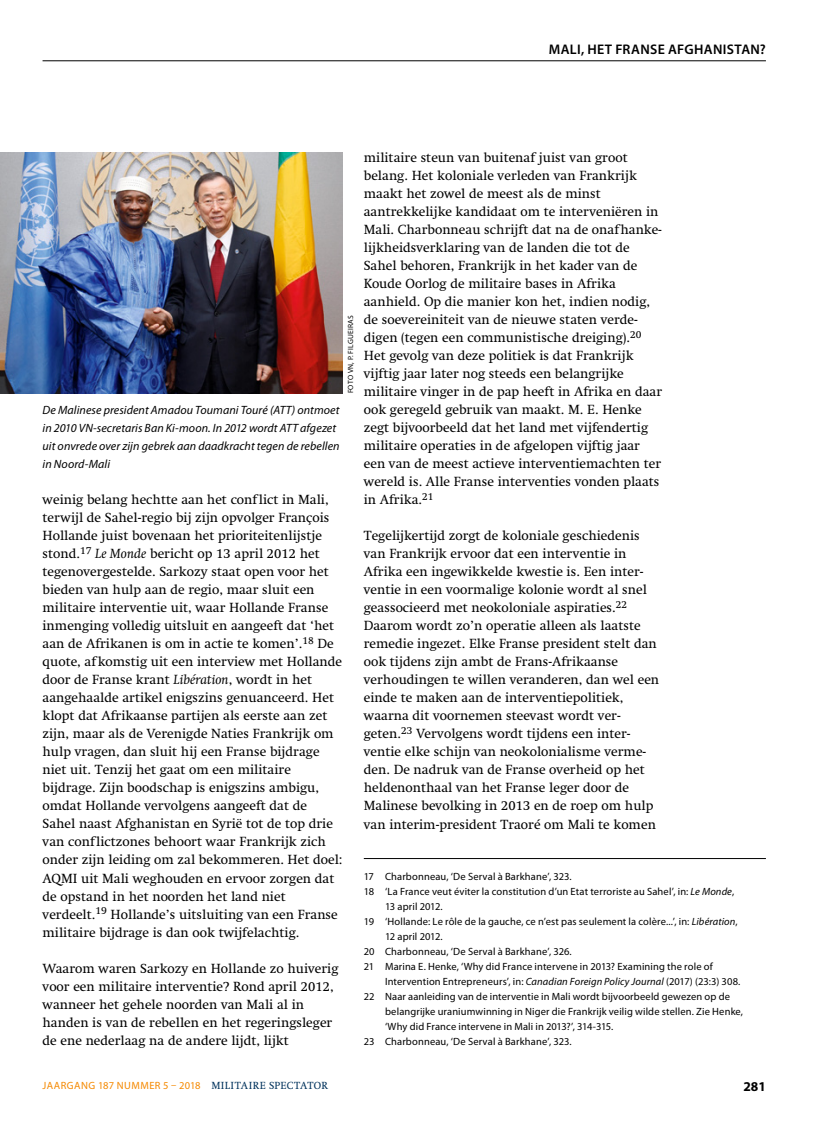
<style>
.page{position:relative;width:817px;height:1136px;background:#fff}
.page>*{position:absolute;margin:0;border:0;box-sizing:border-box;transform-origin:0 0}
.t1{font:600 13.95px "Myriad Pro";letter-spacing:.025em;color:#000}
.t2{font:13.5px/18px "Swift LT Std";color:#000}
.t3{font:700 13.5px "Myriad Pro";color:#000}
.t4{font:italic 12px/18px "Myriad Pro";letter-spacing:.005em;color:#000}
.t5{font:10.5px "Myriad Pro";letter-spacing:.01em;color:#000}
.t6{font:10.5px "Myriad Pro";letter-spacing:.045em;color:#f58900}
.t7{font:7.5px "Myriad Pro";letter-spacing:.035em;color:#000}
.s1{font-style:italic}
.s2{font-family:"Swift LT Std";color:#00325c}
</style>
<div class="page">
<img style="left:0;top:152px;width:342px;height:241px">
<hr style="left:364px;top:858px;width:401px;height:1px;background:#000">
<hr style="left:43px;top:60px;width:722px;height:1px;background:#000">
<p class="t1" style="left:548px;top:40px;width:218px">MALI, HET FRANSE AFGHANISTAN?</p>
<p class="t4" style="left:43px;top:401px;width:298px">De Malinese president Amadou Toumani Touré (ATT) ontmoet in 2010 VN-secretaris Ban Ki-moon. In 2012 wordt ATT afgezet uit onvrede over zijn gebrek aan daadkracht tegen de rebellen in Noord-Mali</p>
<p class="t7" style="left:346px;top:393px;width:80px;rotate:-90deg">FOTO VN, P. FILGUEIRAS</p>
<p class="t2" style="left:43px;top:491px;width:301px">weinig belang hechtte aan het conflict in Mali, terwijl de Sahel-regio bij zijn opvolger François Hollande juist bovenaan het prioriteitenlijstje stond.<sup>17</sup> <span class="s1">Le Monde</span> bericht op 13 april 2012 het tegenovergestelde. Sarkozy staat open voor het bieden van hulp aan de regio, maar sluit een militaire interventie uit, waar Hollande Franse inmenging volledig uitsluit en aangeeft dat ‘het aan de Afrikanen is om in actie te komen’.<sup>18</sup> De quote, afkomstig uit een interview met Hollande door de Franse krant <span class="s1">Libération</span>, wordt in het aangehaalde artikel enigszins genuanceerd. Het klopt dat Afrikaanse partijen als eerste aan zet zijn, maar als de Verenigde Naties Frankrijk om hulp vragen, dan sluit hij een Franse bijdrage niet uit. Tenzij het gaat om een militaire bijdrage. Zijn boodschap is enigszins ambigu, omdat Hollande vervolgens aangeeft dat de Sahel naast Afghanistan en Syrië tot de top drie van conflictzones behoort waar Frankrijk zich onder zijn leiding om zal bekommeren. Het doel:<br>AQMI uit Mali weghouden en ervoor zorgen dat de opstand in het noorden het land niet verdeelt.<sup>19</sup> Hollande’s uitsluiting van een Franse militaire bijdrage is dan ook twijfelachtig.</p>
<p class="t2" style="left:43px;top:959px;width:297px">Waarom waren Sarkozy en Hollande zo huiverig voor een militaire interventie? Rond april 2012, wanneer het gehele noorden van Mali al in handen is van de rebellen en het regeringsleger de ene nederlaag na de andere lijdt, lijkt</p>
<p class="t2" style="left:364px;top:149px;width:300px">militaire steun van buitenaf juist van groot belang. Het koloniale verleden van Frankrijk maakt het zowel de meest als de minst aantrekkelijke kandidaat om te interveniëren in Mali. Charbonneau schrijft dat na de onafhanke&shy;lijkheidsverklaring van de landen die tot de Sahel behoren, Frankrijk in het kader van de Koude Oorlog de militaire bases in Afrika aanhield. Op die manier kon het, indien nodig, de soevereiniteit van de nieuwe staten verde&shy;digen (tegen een communistische dreiging).<sup>20<br></sup>Het gevolg van deze politiek is dat Frankrijk vijftig jaar later nog steeds een belangrijke militaire vinger in de pap heeft in Afrika en daar ook geregeld gebruik van maakt. M. E. Henke zegt bijvoorbeeld dat het land met vijfendertig militaire operaties in de afgelopen vijftig jaar een van de meest actieve interventiemachten ter wereld is. Alle Franse interventies vonden plaats in Afrika.<sup>21</sup></p>
<p class="t2" style="left:364px;top:527px;width:297px">Tegelijkertijd zorgt de koloniale geschiedenis van Frankrijk ervoor dat een interventie in Afrika een ingewikkelde kwestie is. Een inter&shy;ventie in een voormalige kolonie wordt al snel geassocieerd met neokoloniale aspiraties.<sup>22<br></sup>Daarom wordt zo’n operatie alleen als laatste remedie ingezet. Elke Franse president stelt dan ook tijdens zijn ambt de Frans-Afrikaanse verhoudingen te willen veranderen, dan wel een einde te maken aan de interventiepolitiek, waarna dit voornemen steevast wordt ver&shy;geten.<sup>23</sup> Vervolgens wordt tijdens een inter&shy;ventie elke schijn van neokolonialisme verme&shy;den. De nadruk van de Franse overheid op het heldenonthaal van het Franse leger door de Malinese bevolking in 2013 en de roep om hulp van interim-president Traoré om Mali te komen</p>
<p class="t5" style="left:364px;top:870px;width:209px">17 Charbonneau, ‘De Serval à Barkhane’, 323.</p>
<p class="t5" style="left:364px;top:885px;width:372px">18 ‘La France veut éviter la constitution d’un Etat terroriste au Sahel’, in: <span class="s1">Le Monde</span>,</p>
<p class="t5" style="left:385px;top:900px;width:59px">13 april 2012.</p>
<p class="t5" style="left:364px;top:915px;width:375px">19 ‘Hollande: Le rôle de la gauche, ce n’est pas seulement la colère...’, in: <span class="s1">Libération</span>,</p>
<p class="t5" style="left:385px;top:930px;width:59px">12 april 2012.</p>
<p class="t5" style="left:364px;top:945px;width:209px">20 Charbonneau, ‘De Serval à Barkhane’, 326.</p>
<p class="t5" style="left:364px;top:960px;width:350px">21 Marina E. Henke, ‘Why did France intervene in 2013? Examining the role of</p>
<p class="t5" style="left:385px;top:975px;width:357px">Intervention Entrepreneurs’, in: <span class="s1">Canadian Foreign Policy Journal</span> (2017) (23:3) 308.</p>
<p class="t5" style="left:364px;top:990px;width:367px">22 Naar aanleiding van de interventie in Mali wordt bijvoorbeeld gewezen op de</p>
<p class="t5" style="left:385px;top:1005px;width:359px">belangrijke uraniumwinning in Niger die Frankrijk veilig wilde stellen. Zie Henke,</p>
<p class="t5" style="left:385px;top:1020px;width:230px">‘Why did France intervene in Mali in 2013?’, 314-315.</p>
<p class="t5" style="left:364px;top:1035px;width:209px">23 Charbonneau, ‘De Serval à Barkhane’, 323.</p>
<p class="t6" style="left:43px;top:1078px;width:287px">JAARGANG 187 NUMMER 5 – 2018 <span class="s2">MILITAIRE SPECTATOR</span></p>
<p class="t3" style="left:743px;top:1077px;width:24px">281</p>
</div>
